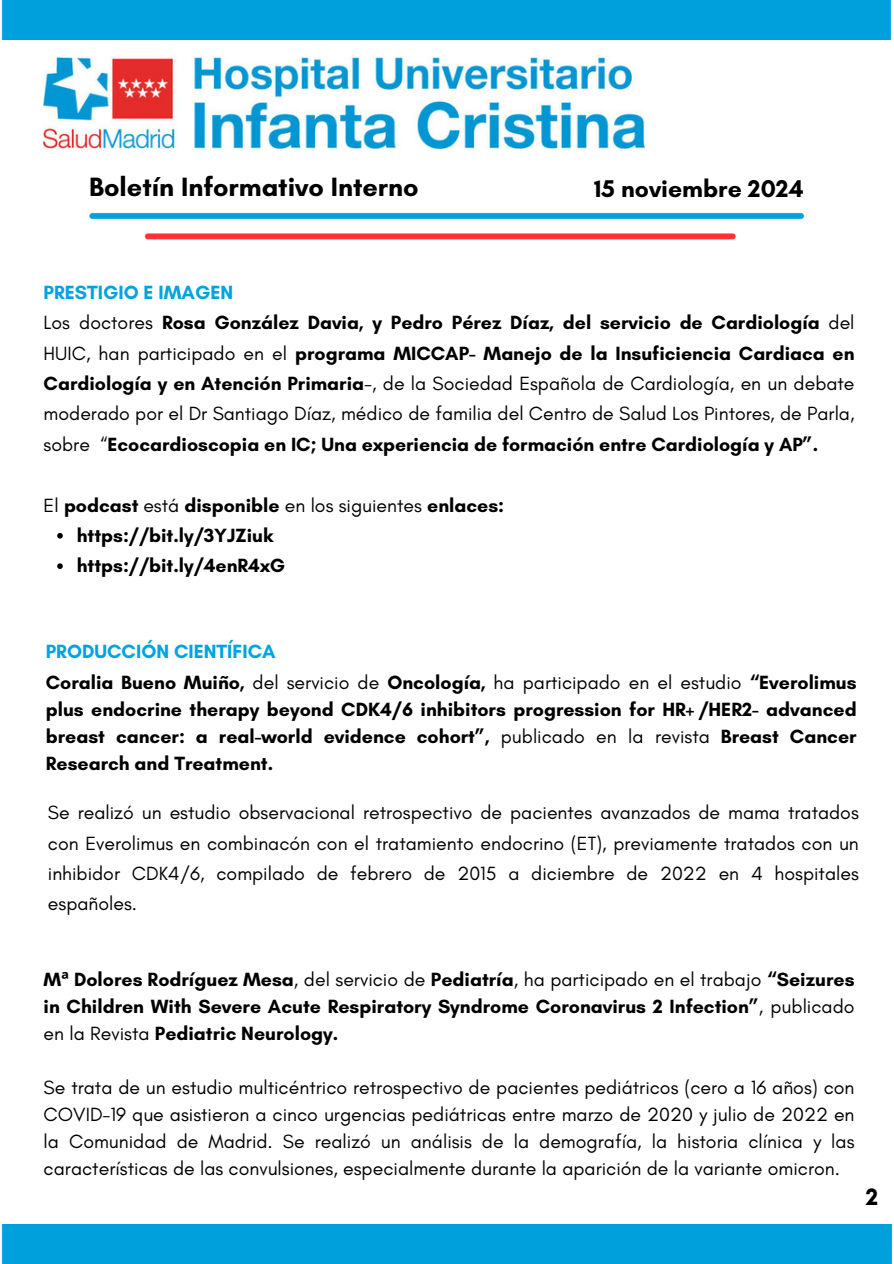
<style>
.page{position:relative;width:894px;height:1264px;background:#fff}
.page>*{position:absolute;margin:0;border:0;box-sizing:border-box;transform-origin:0 0}
.t1{font:700 27px "Glacial Indifference";color:#000}
.t2{font:700 24.6px "Glacial Indifference";color:#000}
.t3{font:700 24px "Glacial Indifference";color:#000}
.t4{font:700 19.5px/27px "Glacial Indifference";color:#000;text-align:justify}
.t5{font:19.5px/30.3px "Glacial Indifference";color:#000;text-align:justify}
.t6{font:700 19.5px "Glacial Indifference";color:#00a3e0}
.s1{font-weight:400}
.s2{font-family:"Noto Sans"}
</style>
<div class="page">
<img style="left:44px;top:56px;width:600px;height:93px">
<div style="left:1px;top:0;width:891px;height:39px;background:#00a0dc"></div>
<img style="left:89px;top:212px;width:715px;height:28px">
<div style="left:1px;top:1224px;width:892px;height:39px;background:#00a0dc"></div>
<svg style="left:57px;top:533px;width:6px;height:5px"></svg>
<svg style="left:57px;top:563px;width:6px;height:6px"></svg>
<h2 class="t1" style="left:89px;top:170px;width:331px">Boletín Informativo Interno</h2>
<p class="t6" style="left:44px;top:280px;width:191px">PRESTIGIO E IMAGEN</p>
<h2 class="t2" style="left:594px;top:174px;width:211px">15 noviembre 2024</h2>
<p class="t4" style="left:44px;top:307px;width:812px;line-height:30.3px"><span class="s1">Los doctores</span> Rosa González Davia, y Pedro Pérez Díaz, del servicio de Cardiología <span class="s1">del HUIC, han participado en el</span> programa MICCAP- Manejo de la Insuficiencia Cardiaca en Cardiología y en Atención Primaria<span class="s1">-, de la Sociedad Española de Cardiología, en un debate moderado por el Dr Santiago Díaz, médico de familia del Centro de Salud Los Pintores, de Parla, sobre “</span>Ecocardioscopia en IC; Una experiencia de formación entre Cardiología y AP”.</p>
<p class="t4" style="left:44px;top:491px;width:462px"><span class="s1">El</span> podcast <span class="s1">está</span> disponible <span class="s1">en los siguientes</span> enlaces:</p>
<p class="t4" style="left:77px;top:521px;width:198px">https://bit.ly/3YJZiuk</p>
<p class="t4" style="left:77px;top:552px;width:210px">https://bit.ly/4enR4xG</p>
<p class="t6" style="left:46px;top:639px;width:231px">PRODUCCIÓN CIENTÍFICA</p>
<p class="t4" style="left:46px;top:668px;width:812px">Coralia Bueno Muiño, <span class="s1">del servicio de</span> Oncología, <span class="s1">ha participado en el estudio</span> “Everolimus plus endocrine therapy beyond CDK4/6 inhibitors progression for HR+ /HER2- advanced breast cancer: a real-world evidence cohort”, <span class="s1">publicado en la revista</span> Breast Cancer Research and Treatment.</p>
<p class="t5" style="left:48px;top:797px;width:812px">Se realizó un estudio observacional retrospectivo de pacientes avanzados de mama tratados con Everolimus en combinacón con el tratamiento endocrino (ET), previamente tratados con un inhibidor CDK4/6, compilado de febrero de 2015 a diciembre de 2022 en 4 hospitales españoles.</p>
<p class="t4" style="left:44px;top:965px;width:812px">M<span class="s2">ª</span> Dolores Rodríguez Mesa<span class="s1">, del servicio de</span> Pediatría<span class="s1">, ha participado en el trabajo</span> “Seizures in Children With Severe Acute Respiratory Syndrome Coronavirus 2 Infection”<span class="s1">, publicado en la Revista</span> Pediatric Neurology.</p>
<p class="t5" style="left:44px;top:1073px;width:812px;line-height:27px">Se trata de un estudio multicéntrico retrospectivo de pacientes pediátricos (cero a 16 años) con COVID-19 que asistieron a cinco urgencias pediátricas entre marzo de 2020 y julio de 2022 en la Comunidad de Madrid. Se realizó un análisis de la demografía, la historia clínica y las características de las convulsiones, especialmente durante la aparición de la variante omicron.</p>
<p class="t3" style="left:865px;top:1182px;width:14px">2</p>
</div>
